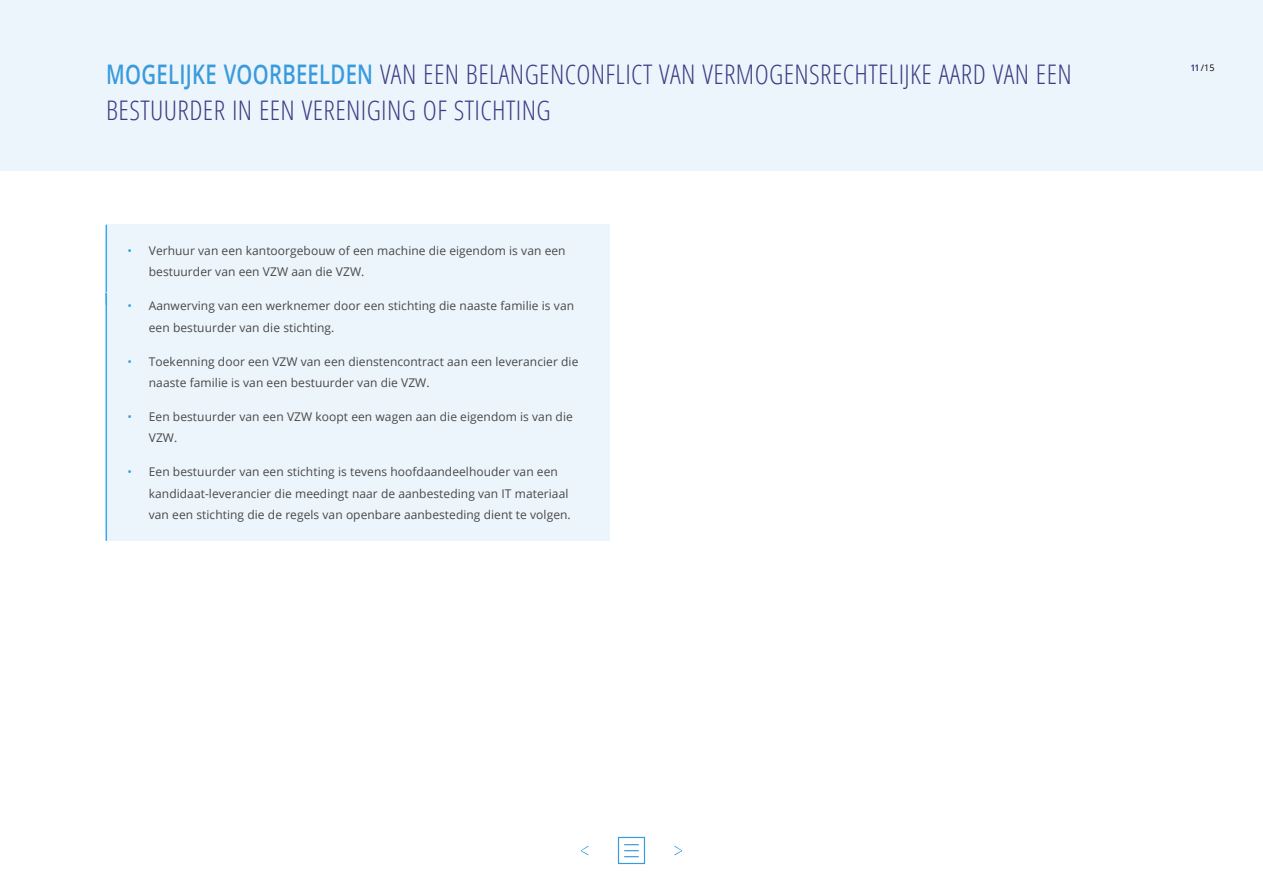
<style>
.page{position:relative;width:1263px;height:893px;background:#fff}
.page>*{position:absolute;margin:0;border:0;box-sizing:border-box;transform-origin:0 0}
.t1{font:300 condensed 27px/36px "Open Sans";letter-spacing:.015em;color:#3a3e84}
.t2{font:12px/21.3px "Open Sans";letter-spacing:.005em;color:#484848}
.t3{font:9px "Open Sans";color:#000}
.s1{font-weight:600;font-stretch:normal;color:#3a9bdc}
.s2{color:#3a9bdc}
.s3{font-family:"Open Sans Condensed";font-weight:700;color:#3a3e84}
</style>
<div class="page">
<div style="left:0;top:0;width:1263px;height:170px;background:#edf5fc"></div>
<svg style="left:617px;top:836px;width:29px;height:29px"></svg>
<svg style="left:581px;top:845px;width:8px;height:11px"></svg>
<svg style="left:674px;top:845px;width:8px;height:11px"></svg>
<div style="left:106px;top:225px;width:504px;height:80px;background:#edf5fc"></div>
<hr style="left:106px;top:225px;width:1px;height:80px;background:#36a7e9">
<div style="left:106px;top:293px;width:504px;height:248px;background:#edf5fc"></div>
<hr style="left:106px;top:293px;width:1px;height:248px;background:#36a7e9">
<h1 class="t1" style="left:106px;top:56px;width:967px"><span class="s1">MOGELIJKE VOORBEELDEN</span> VAN EEN BELANGENCONFLICT VAN VERMOGENSRECHTELIJKE AARD VAN EEN<br>BESTUURDER IN EEN VERENIGING OF STICHTING</h1>
<p class="t2" style="left:149px;top:240px;width:418px;text-indent:-21px"><span class="s2">•</span> Verhuur van een kantoorgebouw of een machine die eigendom is van een bestuurder van een VZW aan die VZW.</p>
<p class="t2" style="left:149px;top:295px;width:427px;text-indent:-21px"><span class="s2">•</span> Aanwerving van een werknemer door een stichting die naaste familie is van een bestuurder van die stichting.</p>
<p class="t2" style="left:149px;top:350px;width:431px;text-indent:-21px"><span class="s2">•</span> Toekenning door een VZW van een dienstencontract aan een leverancier die naaste familie is van een bestuurder van die VZW.</p>
<p class="t2" style="left:149px;top:406px;width:426px;text-indent:-21px"><span class="s2">•</span> Een bestuurder van een VZW koopt een wagen aan die eigendom is van die<br>VZW.</p>
<p class="t2" style="left:149px;top:461px;width:423px;text-indent:-21px"><span class="s2">•</span> Een bestuurder van een stichting is tevens hoofdaandeelhouder van een kandidaat-leverancier die meedingt naar de aanbesteding van IT materiaal van een stichting die de regels van openbare aanbesteding dient te volgen.</p>
<p class="t3" style="left:1191px;top:61px;width:25px"><span class="s3">11</span> /15</p>
</div>
